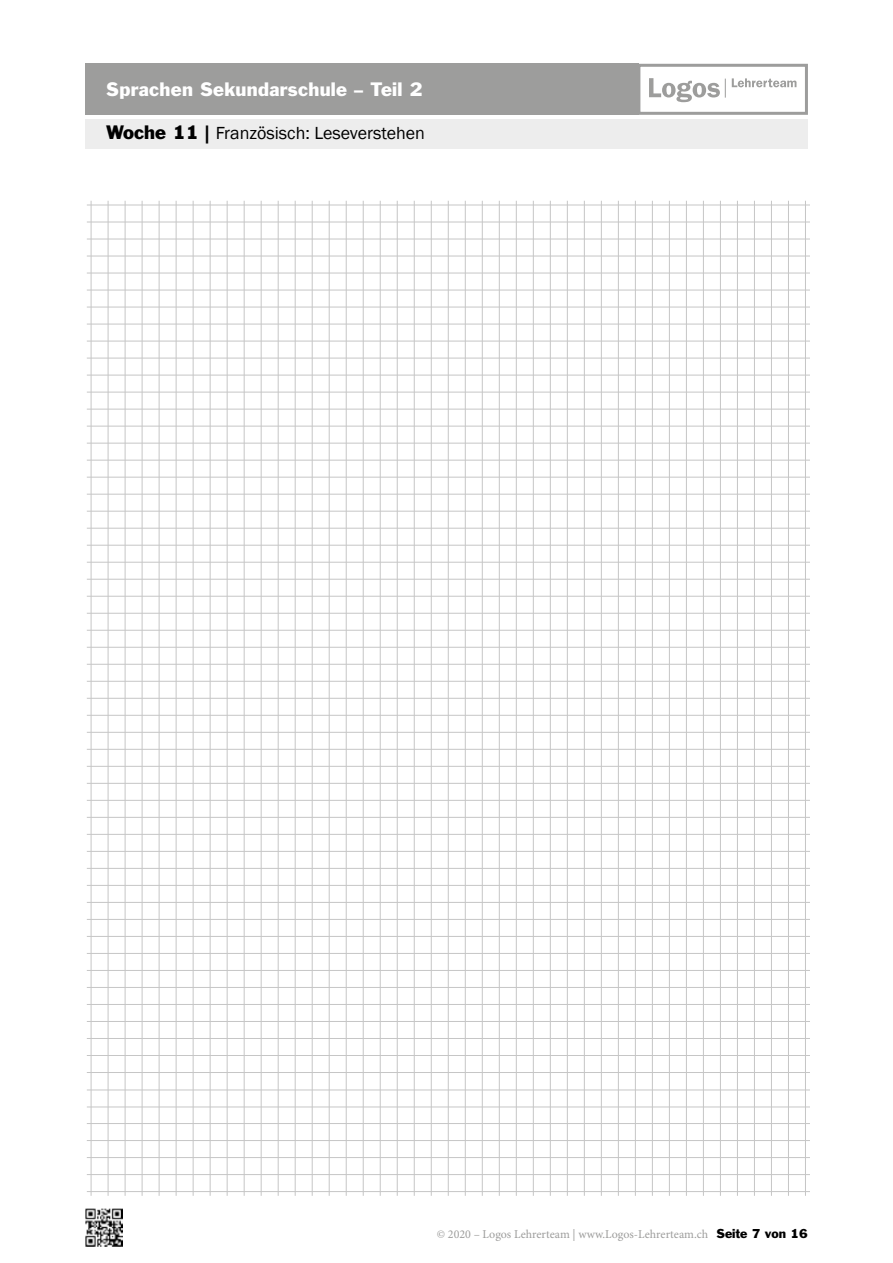
<style>
.page{position:relative;width:893px;height:1263px;background:#fff}
.page>*{position:absolute;margin:0;border:0;box-sizing:border-box;transform-origin:0 0}
.t1{font:18px "Franklin Gothic";color:#000}
.t2{font:18px "Franklin Gothic Std";letter-spacing:.015em;color:#fff}
.t3{font:12px "Minion Pro";color:#9d9d9c}
.s1{font-family:"Franklin Gothic Std"}
.s2{font-family:"Franklin Gothic Std";color:#000}
</style>
<div class="page">
<hr style="left:91px;top:201px;width:1px;height:995px;background:#c6c6c6">
<hr style="left:108px;top:201px;width:1px;height:995px;background:#c6c6c6">
<hr style="left:125px;top:201px;width:1px;height:995px;background:#c6c6c6">
<hr style="left:142px;top:201px;width:1px;height:995px;background:#c6c6c6">
<hr style="left:159px;top:201px;width:1px;height:995px;background:#c6c6c6">
<hr style="left:176px;top:201px;width:1px;height:995px;background:#c6c6c6">
<hr style="left:193px;top:201px;width:1px;height:995px;background:#c6c6c6">
<hr style="left:210px;top:201px;width:1px;height:995px;background:#c6c6c6">
<hr style="left:227px;top:201px;width:1px;height:995px;background:#c6c6c6">
<hr style="left:244px;top:201px;width:1px;height:995px;background:#c6c6c6">
<hr style="left:261px;top:201px;width:1px;height:995px;background:#c6c6c6">
<hr style="left:278px;top:201px;width:1px;height:995px;background:#c6c6c6">
<hr style="left:295px;top:201px;width:1px;height:995px;background:#c6c6c6">
<hr style="left:312px;top:201px;width:1px;height:995px;background:#c6c6c6">
<hr style="left:329px;top:201px;width:1px;height:995px;background:#c6c6c6">
<hr style="left:346px;top:201px;width:1px;height:995px;background:#c6c6c6">
<hr style="left:363px;top:201px;width:1px;height:995px;background:#c6c6c6">
<hr style="left:380px;top:201px;width:1px;height:995px;background:#c6c6c6">
<hr style="left:397px;top:201px;width:1px;height:995px;background:#c6c6c6">
<hr style="left:414px;top:201px;width:1px;height:995px;background:#c6c6c6">
<hr style="left:431px;top:201px;width:1px;height:995px;background:#c6c6c6">
<hr style="left:448px;top:201px;width:1px;height:995px;background:#c6c6c6">
<hr style="left:465px;top:201px;width:1px;height:995px;background:#c6c6c6">
<hr style="left:482px;top:201px;width:1px;height:995px;background:#c6c6c6">
<hr style="left:499px;top:201px;width:1px;height:995px;background:#c6c6c6">
<hr style="left:516px;top:201px;width:1px;height:995px;background:#c6c6c6">
<hr style="left:533px;top:201px;width:1px;height:995px;background:#c6c6c6">
<hr style="left:550px;top:201px;width:1px;height:995px;background:#c6c6c6">
<hr style="left:567px;top:201px;width:1px;height:995px;background:#c6c6c6">
<hr style="left:584px;top:201px;width:1px;height:995px;background:#c6c6c6">
<hr style="left:601px;top:201px;width:1px;height:995px;background:#c6c6c6">
<hr style="left:618px;top:201px;width:1px;height:995px;background:#c6c6c6">
<hr style="left:635px;top:201px;width:1px;height:995px;background:#c6c6c6">
<hr style="left:652px;top:201px;width:1px;height:995px;background:#c6c6c6">
<hr style="left:669px;top:201px;width:1px;height:995px;background:#c6c6c6">
<hr style="left:686px;top:201px;width:1px;height:995px;background:#c6c6c6">
<hr style="left:703px;top:201px;width:1px;height:995px;background:#c6c6c6">
<hr style="left:720px;top:201px;width:1px;height:995px;background:#c6c6c6">
<hr style="left:737px;top:201px;width:1px;height:995px;background:#c6c6c6">
<hr style="left:754px;top:201px;width:1px;height:995px;background:#c6c6c6">
<hr style="left:771px;top:201px;width:1px;height:995px;background:#c6c6c6">
<hr style="left:788px;top:201px;width:1px;height:995px;background:#c6c6c6">
<hr style="left:805px;top:201px;width:1px;height:995px;background:#c6c6c6">
<hr style="left:87px;top:273px;width:722px;height:1px;background:#c6c6c6">
<hr style="left:87px;top:290px;width:722px;height:1px;background:#c6c6c6">
<hr style="left:87px;top:307px;width:722px;height:1px;background:#c6c6c6">
<hr style="left:87px;top:324px;width:722px;height:1px;background:#c6c6c6">
<hr style="left:87px;top:205px;width:722px;height:1px;background:#c6c6c6">
<hr style="left:87px;top:222px;width:722px;height:1px;background:#c6c6c6">
<hr style="left:87px;top:239px;width:722px;height:1px;background:#c6c6c6">
<hr style="left:87px;top:256px;width:722px;height:1px;background:#c6c6c6">
<hr style="left:87px;top:341px;width:722px;height:1px;background:#c6c6c6">
<hr style="left:87px;top:358px;width:722px;height:1px;background:#c6c6c6">
<hr style="left:87px;top:375px;width:722px;height:1px;background:#c6c6c6">
<hr style="left:87px;top:392px;width:722px;height:1px;background:#c6c6c6">
<hr style="left:87px;top:409px;width:722px;height:1px;background:#c6c6c6">
<hr style="left:87px;top:426px;width:722px;height:1px;background:#c6c6c6">
<hr style="left:87px;top:443px;width:722px;height:1px;background:#c6c6c6">
<hr style="left:87px;top:460px;width:722px;height:1px;background:#c6c6c6">
<hr style="left:87px;top:477px;width:722px;height:1px;background:#c6c6c6">
<hr style="left:87px;top:494px;width:722px;height:1px;background:#c6c6c6">
<hr style="left:87px;top:511px;width:722px;height:1px;background:#c6c6c6">
<hr style="left:87px;top:528px;width:722px;height:1px;background:#c6c6c6">
<hr style="left:87px;top:545px;width:722px;height:1px;background:#c6c6c6">
<hr style="left:87px;top:562px;width:722px;height:1px;background:#c6c6c6">
<hr style="left:87px;top:579px;width:722px;height:1px;background:#c6c6c6">
<hr style="left:87px;top:596px;width:722px;height:1px;background:#c6c6c6">
<hr style="left:87px;top:613px;width:722px;height:1px;background:#c6c6c6">
<hr style="left:87px;top:630px;width:722px;height:1px;background:#c6c6c6">
<hr style="left:87px;top:647px;width:722px;height:1px;background:#c6c6c6">
<hr style="left:87px;top:664px;width:722px;height:1px;background:#c6c6c6">
<hr style="left:87px;top:681px;width:722px;height:1px;background:#c6c6c6">
<hr style="left:87px;top:698px;width:722px;height:1px;background:#c6c6c6">
<hr style="left:87px;top:715px;width:722px;height:1px;background:#c6c6c6">
<hr style="left:87px;top:732px;width:722px;height:1px;background:#c6c6c6">
<hr style="left:87px;top:749px;width:722px;height:1px;background:#c6c6c6">
<hr style="left:87px;top:766px;width:722px;height:1px;background:#c6c6c6">
<hr style="left:87px;top:783px;width:722px;height:1px;background:#c6c6c6">
<hr style="left:87px;top:800px;width:722px;height:1px;background:#c6c6c6">
<hr style="left:87px;top:817px;width:722px;height:1px;background:#c6c6c6">
<hr style="left:87px;top:834px;width:722px;height:1px;background:#c6c6c6">
<hr style="left:87px;top:851px;width:722px;height:1px;background:#c6c6c6">
<hr style="left:87px;top:868px;width:722px;height:1px;background:#c6c6c6">
<hr style="left:87px;top:885px;width:722px;height:1px;background:#c6c6c6">
<hr style="left:87px;top:902px;width:722px;height:1px;background:#c6c6c6">
<hr style="left:87px;top:919px;width:722px;height:1px;background:#c6c6c6">
<hr style="left:87px;top:936px;width:722px;height:1px;background:#c6c6c6">
<hr style="left:87px;top:953px;width:722px;height:1px;background:#c6c6c6">
<hr style="left:87px;top:970px;width:722px;height:1px;background:#c6c6c6">
<hr style="left:87px;top:987px;width:722px;height:1px;background:#c6c6c6">
<hr style="left:87px;top:1004px;width:722px;height:1px;background:#c6c6c6">
<hr style="left:87px;top:1021px;width:722px;height:1px;background:#c6c6c6">
<hr style="left:87px;top:1038px;width:722px;height:1px;background:#c6c6c6">
<hr style="left:87px;top:1055px;width:722px;height:1px;background:#c6c6c6">
<hr style="left:87px;top:1072px;width:722px;height:1px;background:#c6c6c6">
<hr style="left:87px;top:1090px;width:722px;height:1px;background:#c6c6c6">
<hr style="left:87px;top:1107px;width:722px;height:1px;background:#c6c6c6">
<hr style="left:87px;top:1123px;width:722px;height:1px;background:#c6c6c6">
<hr style="left:87px;top:1140px;width:722px;height:1px;background:#c6c6c6">
<hr style="left:87px;top:1157px;width:722px;height:1px;background:#c6c6c6">
<hr style="left:87px;top:1174px;width:722px;height:1px;background:#c6c6c6">
<hr style="left:87px;top:1191px;width:722px;height:1px;background:#c6c6c6">
<img style="left:85px;top:1209px;width:37px;height:37px">
<div style="left:85px;top:119px;width:723px;height:30px;background:#ededed"></div>
<div style="left:85px;top:64px;width:554px;height:51px;background:#9d9d9c"></div>
<svg style="left:649px;top:78px;width:77px;height:24px"></svg>
<svg style="left:732px;top:78px;width:65px;height:9px"></svg>
<div style="left:637px;top:64px;width:171px;height:51px;border:3px solid #9d9d9c"></div>
<h1 class="t2" style="left:106px;top:78px;width:318px">Sprachen Sekundarschule – Teil 2</h1>
<h1 class="t1" style="left:106px;top:122px;width:320px"><span class="s1">Woche 11 |</span> Französisch: Leseverstehen</h1>
<p class="t3" style="left:437px;top:1226px;width:373px">© 2020 – Logos Lehrerteam | www.Logos-Lehrerteam.ch <span class="s2">Seite 7 von 16</span></p>
</div>
